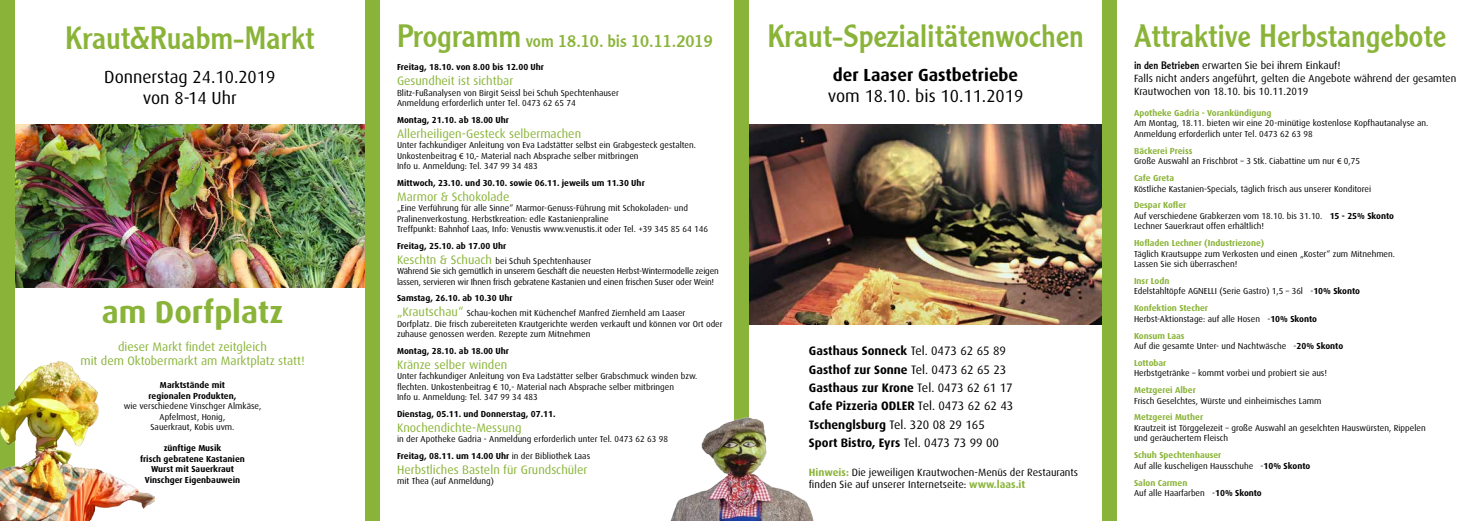
<style>
.page{position:relative;width:1469px;height:521px;background:#fff}
.page>*{position:absolute;margin:0;border:0;box-sizing:border-box;transform-origin:0 0}
.t1{font:31.5px "Clearface Gothic LH55 Roman";color:#8ab439}
.t2{font:700 31.5px "Dax";color:#8ab439}
.t3{font:17.5px/21px "Dax";color:#000;text-align:center}
.t4{font:17.5px "Clearface Gothic LH55 Roman";color:#8ab439}
.t5{font:700 17.5px "Dax";color:#000}
.t6{font:12.25px/14.7px "Dax";color:#8ab439;text-align:center}
.t7{font:700 12.25px/18.4px "Dax";color:#000}
.t8{font:10.5px/12.6px "Dax";color:#000}
.t9{font:8.75px/10.5px "Dax";color:#000}
.t10{font:700 8.75px/10.5px "Dax";color:#000;text-align:center}
.t11{font:8.75px/10.5px "Dax";letter-spacing:-.02em;color:#000}
.t12{font:700 8.75px "Dax";color:#8ab439}
.s1{font-size:31.5px}
.s2{font-family:"Myriad Pro"}
.s3{font-weight:400;font-size:12.25px;color:#8ab439}
.s4{font-weight:400}
.s5{font-weight:700}
.s6{font-size:12.25px;color:#8ab439}
.s7{font-weight:700;color:#8ab439}
.s8{font-family:"Clearface Gothic LH55 Roman"}
</style>
<div class="page">
<img style="left:15px;top:124px;width:350px;height:164px">
<div style="left:0;top:0;width:15px;height:521px;background:#8ab439"></div>
<img style="left:0;top:361px;width:154px;height:160px">
<div style="left:365px;top:0;width:14px;height:521px;background:#8ab439"></div>
<img style="left:749px;top:124px;width:352px;height:200px">
<div style="left:1101px;top:0;width:15px;height:521px;background:#8ab439"></div>
<div style="left:734px;top:0;width:15px;height:521px;background:#8ab439"></div>
<img style="left:670px;top:418px;width:144px;height:103px">
<h1 class="t1" style="left:65px;top:18px;width:250px">Kraut&amp;Ruabm-Markt</h1>
<h2 class="t3" style="left:104px;top:66px;width:172px">Donnerstag 24.10.2019 von 8-14 Uhr</h2>
<h1 class="t2" style="left:102px;top:295px;width:183px">am Dorfplatz</h1>
<h3 class="t6" style="left:80px;top:339px;width:226px">dieser Markt findet zeitgleich<br>mit dem Oktobermarkt am Marktplatz statt!</h3>
<p class="t10" style="left:149px;top:380px;width:89px">Marktstände mit regionalen Produkten,</p>
<p class="t9" style="left:124px;top:401px;width:139px;text-align:center">wie verschiedene Vinschger Almkäse,<br>Apfelmost, Honig,<br>Sauerkraut, Kobis uvm.</p>
<p class="t10" style="left:140px;top:443px;width:106px">zünftige Musik<br>frisch gebratene Kastanien<br>Wurst mit Sauerkraut<br>Vinschger Eigenbauwein</p>
<h2 class="t4" style="left:397px;top:30px;width:317px"><span class="s1">Programm</span> vom 18.10. bis 10.11.2019</h2>
<p class="t10" style="left:397px;top:62px;width:149px">Freitag, 18.10. von 8.00 bis 12.00 Uhr</p>
<h3 class="t6" style="left:397px;top:74px;width:118px">Gesundheit ist sichtbar</h3>
<p class="t9" style="left:397px;top:87px;width:223px">Blitz-Fußanalysen von Birgit Seissl bei Schuh Spechtenhauser<br>Anmeldung erforderlich unter Tel. 0473 62 65 74</p>
<p class="t10" style="left:397px;top:115px;width:114px">Montag, 21.10. ab 18.00 Uhr</p>
<h3 class="t6" style="left:397px;top:126px;width:186px">Allerheiligen-Gesteck selbermachen</h3>
<p class="t9" style="left:397px;top:140px;width:300px">Unter fachkundiger Anleitung von Eva Ladstätter selbst ein Grabgesteck gestalten.<br>Unkostenbeitrag <span class="s2">€ 10,-</span> Material nach Absprache selber mitbringen<br>Info u. Anmeldung: Tel. 347 99 34 483</p>
<p class="t10" style="left:397px;top:178px;width:249px">Mittwoch, 23.10. und 30.10. sowie 06.11. jeweils um 11.30 Uhr</p>
<h3 class="t6" style="left:397px;top:189px;width:114px">Marmor &amp; Schokolade</h3>
<p class="t9" style="left:397px;top:203px;width:312px">„Eine Verführung für alle Sinne“ Marmor-Genuss-Führung mit Schokoladen- und<br>Pralinenverkostung. Herbstkreation: edle Kastanienpraline<br>Treffpunkt: Bahnhof Laas, Info: Venustis www.venustis.it oder Tel. +39 345 85 64 146</p>
<p class="t10" style="left:397px;top:239px;width:196px;line-height:14.7px;text-align:left">Freitag, 25.10. ab 17.00 Uhr<br><span class="s3">Keschtn &amp; Schuach</span> <span class="s4">bei Schuh Spechtenhauser</span></p>
<p class="t11" style="left:397px;top:266px;width:323px">Während Sie sich gemütlich in unserem Geschäft die neuesten Herbst-Wintermodelle zeigen lassen, servieren wir Ihnen frisch gebratene Kastanien und einen frischen Suser oder Wein!</p>
<p class="t9" style="left:397px;top:291px;width:290px;line-height:14.7px"><span class="s5">Samstag, 26.10. ab 10.30 Uhr<br></span><span class="s6">„Krautschau“</span> Schau-kochen mit Küchenchef Manfred Ziernheld am Laaser</p>
<p class="t9" style="left:397px;top:318px;width:327px">Dorfplatz. Die frisch zubereiteten Krautgerichte werden verkauft und können vor Ort oder zuhause genossen werden. Rezepte zum Mitnehmen</p>
<p class="t10" style="left:397px;top:346px;width:114px">Montag, 28.10. ab 18.00 Uhr</p>
<h3 class="t6" style="left:397px;top:357px;width:112px">Kränze selber winden</h3>
<p class="t9" style="left:397px;top:371px;width:302px">Unter fachkundiger Anleitung von Eva Ladstätter selber Grabschmuck winden bzw. flechten. Unkostenbeitrag <span class="s2">€</span> 10,- Material nach Absprache selber mitbringen<br>Info u. Anmeldung: Tel. 347 99 34 483</p>
<p class="t10" style="left:397px;top:409px;width:160px">Dienstag, 05.11. und Donnerstag, 07.11.</p>
<h3 class="t6" style="left:397px;top:420px;width:126px">Knochendichte-Messung</h3>
<p class="t9" style="left:397px;top:431px;width:272px;line-height:16.8px">in der Apotheke Gadria - Anmeldung erforderlich unter Tel. 0473 62 63 98<br><span class="s5">Freitag, 08.11. um 14.00 Uhr</span> in der Bibliothek Laas</p>
<h3 class="t6" style="left:397px;top:462px;width:192px">Herbstliches Basteln für Grundschüler</h3>
<p class="t9" style="left:397px;top:476px;width:98px">mit Thea (auf Anmeldung)</p>
<h1 class="t1" style="left:767px;top:16px;width:318px">Kraut-Spezialitätenwochen</h1>
<h2 class="t5" style="left:832px;top:65px;width:187px">der Laaser Gastbetriebe</h2>
<h2 class="t3" style="left:827px;top:86px;width:197px">vom 18.10. bis 10.11.2019</h2>
<h3 class="t7" style="left:809px;top:342px;width:206px">Gasthaus Sonneck <span class="s4">Tel. 0473 62 65 89<br></span>Gasthof zur Sonne <span class="s4">Tel. 0473 62 65 23<br></span>Gasthaus zur Krone <span class="s4">Tel. 0473 62 61 17<br></span>Cafe Pizzeria ODLER <span class="s4">Tel. 0473 62 62 43<br></span>Tschenglsburg <span class="s4">Tel. 320 08 29 165<br></span>Sport Bistro, Eyrs <span class="s4">Tel. 0473 73 99 00</span></h3>
<p class="t8" style="left:809px;top:466px;width:271px"><span class="s7">Hinweis:</span> Die jeweiligen Krautwochen-Menüs der Restaurants finden Sie auf unserer Internetseite: <span class="s7">www.laas.it</span></p>
<h1 class="t1" style="left:1134px;top:16px;width:314px">Attraktive Herbstangebote</h1>
<p class="t8" style="left:1134px;top:60px;width:324px"><span class="s8">in den Betrieben</span> erwarten Sie bei ihrem Einkauf!<br>Falls nicht anders angeführt, gelten die Angebote während der gesamten<br>Krautwochen von 18.10. bis 10.11.2019</p>
<p class="t12" style="left:1134px;top:108px;width:139px">Apotheke Gadria - Vorankündigung</p>
<p class="t9" style="left:1134px;top:118px;width:296px">Am Montag, 18.11. bieten wir eine 20-minütige kostenlose Kopfhautanalyse an.<br>Anmeldung erforderlich unter Tel. 0473 62 63 98</p>
<p class="t9" style="left:1134px;top:145px;width:227px"><span class="s7">Bäckerei Preiss<br></span>Große Auswahl an Frischbrot – 3 Stk. Ciabattine um nur <span class="s2">€</span> 0,75</p>
<p class="t12" style="left:1134px;top:173px;width:42px">Cafe Greta</p>
<p class="t9" style="left:1134px;top:183px;width:239px">Köstliche Kastanien-Specials, täglich frisch aus unserer Konditorei</p>
<p class="t9" style="left:1134px;top:200px;width:261px"><span class="s7">Despar Kofler<br></span>Auf verschiedene Grabkerzen vom 18.10. bis 31.10. <span class="s5">15 - 25% Skonto<br></span>Lechner Sauerkraut offen erhältlich!</p>
<p class="t12" style="left:1134px;top:238px;width:132px">Hofladen Lechner (Industriezone)</p>
<p class="t9" style="left:1134px;top:248px;width:262px">Täglich Krautsuppe zum Verkosten und einen „Koster“ zum Mitnehmen.<br>Lassen Sie sich überraschen!</p>
<p class="t9" style="left:1134px;top:276px;width:227px"><span class="s7">Insr Lodn<br></span>Edelstahltöpfe AGNELLI (Serie Gastro) 1,5 – 36l -<span class="s5">10% Skonto</span></p>
<p class="t9" style="left:1134px;top:303px;width:184px"><span class="s7">Konfektion Stecher<br></span>Herbst-Aktionstage: auf alle Hosen -<span class="s5">10% Skonto</span></p>
<p class="t9" style="left:1134px;top:330px;width:211px"><span class="s7">Konsum Laas<br></span>Auf die gesamte Unter- und Nachtwäsche -<span class="s5">20% Skonto</span></p>
<p class="t12" style="left:1134px;top:358px;width:34px">Lottobar</p>
<p class="t9" style="left:1134px;top:368px;width:194px">Herbstgetränke – kommt vorbei und probiert sie aus!</p>
<p class="t12" style="left:1134px;top:385px;width:63px">Metzgerei Alber</p>
<p class="t9" style="left:1134px;top:395px;width:189px">Frisch Geselchtes, Würste und einheimisches Lamm</p>
<p class="t12" style="left:1134px;top:412px;width:71px">Metzgerei Muther</p>
<p class="t9" style="left:1134px;top:423px;width:293px">Krautzeit ist Törggelezeit – große Auswahl an geselchten Hauswürsten, Rippelen und geräuchertem Fleisch</p>
<p class="t9" style="left:1134px;top:450px;width:178px"><span class="s7">Schuh Spechtenhauser<br></span>Auf alle kuscheligen Hausschuhe -<span class="s5">10% Skonto</span></p>
<p class="t9" style="left:1134px;top:477px;width:129px"><span class="s7">Salon Carmen<br></span>Auf alle Haarfarben -<span class="s5">10% Skonto</span></p>
</div>
